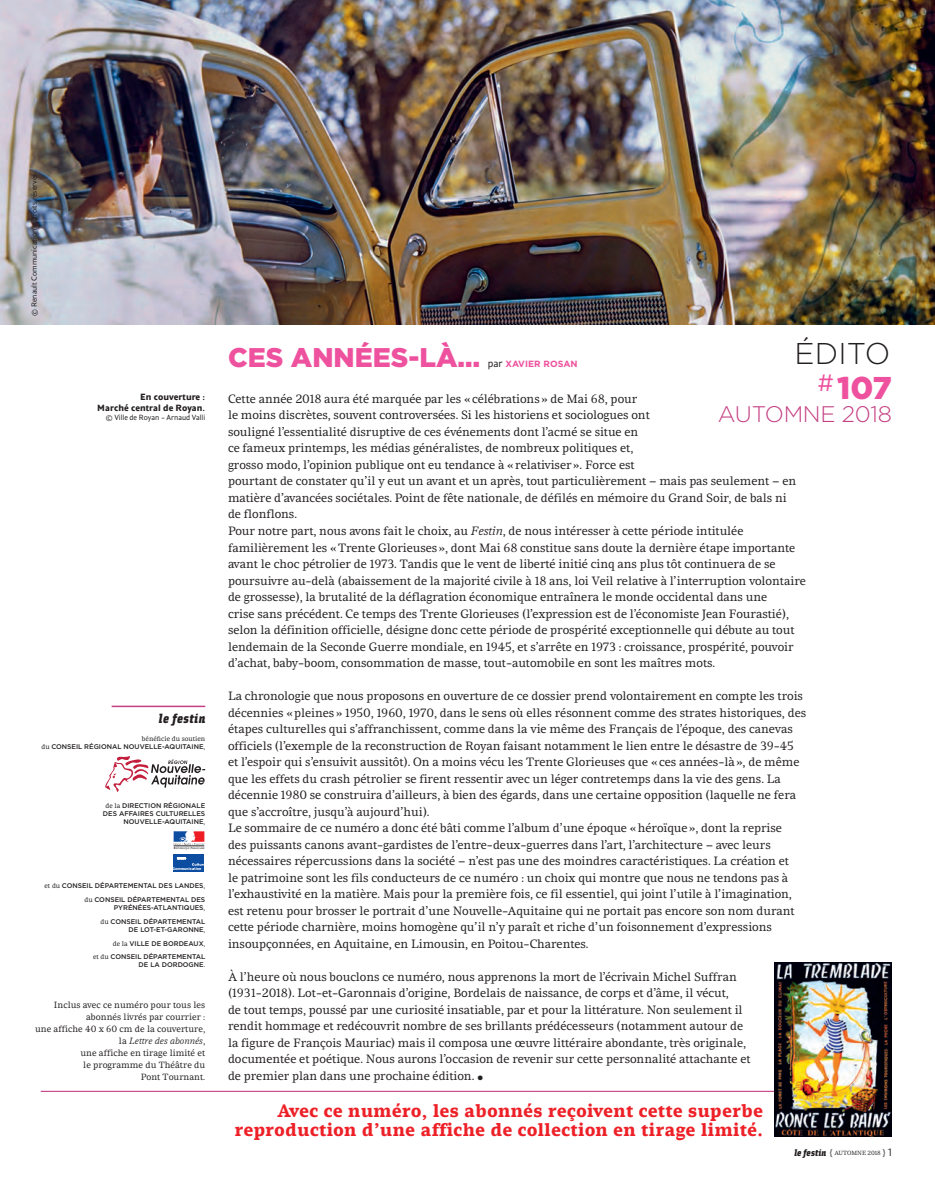
<style>
.page{position:relative;width:935px;height:1189px;background:#fff}
.page>*{position:absolute;margin:0;border:0;box-sizing:border-box;transform-origin:0 0}
.t1{font:900 31.5px "Gotham HTF";color:#ee519e}
.t2{font:300 30px "Gotham HTF";letter-spacing:.005em;color:#231f20}
.t3{font:900 27px "Gotham HTF";color:#ee519e}
.t4{font:300 22.5px "Gotham HTF";letter-spacing:-.01em;color:#c54083}
.t5{font:18px/19.5px "Hedda Avec Std gras";letter-spacing:.025em;color:#ee2027;text-align:right}
.t6{font:italic 13.5px "Solex Black Lining";letter-spacing:.03em;color:#231f20}
.t7{font:12px/16.5px "Hedda Avec Std Texte";letter-spacing:-.01em;color:#231f20}
.t8{font:9px/12px "Hedda Avec Std Texte";color:#231f20;text-align:right}
.t9{font:9px/10.8px "Hedda Sans Std gras";letter-spacing:.005em;color:#231f20;text-align:right}
.t10{font:9px "Hedda Avec Std italique";color:#231f20}
.t11{font:700 9px "Gotham HTF";letter-spacing:.005em;color:#ee519e}
.t12{font:7.5px "Hedda Sans Std Texte";color:#231f20}
.t13{font:500 6.75px/13.6px "Gotham HTF";letter-spacing:-.005em;color:#231f20;text-align:right}
.t14{font:6.75px "Hedda Avec Std Texte";letter-spacing:-.005em;color:#231f20}
.t15{font:6px "Hedda Avec Std Texte";color:#231f20}
.s1{font-family:"Hedda Avec Std Texte";font-weight:400}
.s2{font-family:"Hedda Avec Std Texte"}
.s3{font-family:"Hedda Sans Std Texte";font-weight:400;font-size:10.5px;color:#231f20}
.s4{font-family:"Hedda Avec Std italique"}
.s5{font-family:"Solex";font-weight:900;font-style:italic;font-size:9.75px}
.s6{font-size:9px}
.s7{font-family:"Gotham HTF";font-size:10.5px}
</style>
<div class="page">
<hr style="left:112px;top:705px;width:93px;height:2px;background:#c54083">
<svg style="left:105px;top:756px;width:100px;height:36px"></svg>
<svg style="left:173px;top:831px;width:31px;height:18px"></svg>
<svg style="left:173px;top:854px;width:31px;height:17px"></svg>
<svg style="left:173px;top:857px;width:31px;height:12px"></svg>
<hr style="left:41px;top:1090px;width:773px;height:1px;background:#c54083">
<img style="left:0;top:0;width:934px;height:325px">
<img style="left:774px;top:962px;width:117px;height:173px">
<p class="t12" style="left:30px;top:315px;width:144px;rotate:-90deg">© Renault Communication - Droits réservés</p>
<p class="t9" style="left:97px;top:391px;width:109px">En couverture :<br>Marché central de Royan.</p>
<p class="t12" style="left:106px;top:413px;width:101px">© Ville de Royan - Arnaud Valli</p>
<p class="t6" style="left:159px;top:709px;width:48px">le festin</p>
<p class="t14" style="left:142px;top:734px;width:65px">bénéficie du soutien</p>
<p class="t13" style="left:41px;top:739px;width:165px"><span class="s1">du</span> CONSEIL RÉGIONAL NOUVELLE-AQUITAINE<span class="s1">,</span></p>
<p class="t13" style="left:103px;top:801px;width:104px;line-height:8.1px"><span class="s1">de la</span> DIRECTION RÉGIONALE<br>DES AFFAIRES CULTURELLES<br>NOUVELLE-AQUITAINE<span class="s1">,</span></p>
<p class="t13" style="left:44px;top:878px;width:162px"><span class="s1">et du</span> CONSEIL DÉPARTEMENTAL DES LANDES<span class="s1">, du</span> CONSEIL DÉPARTEMENTAL DES</p>
<p class="t13" style="left:101px;top:900px;width:106px">PYRÉNÉES-ATLANTIQUES<span class="s1">,<br>du</span> CONSEIL DÉPARTEMENTAL</p>
<p class="t13" style="left:93px;top:922px;width:114px">DE LOT-ET-GARONNE<span class="s1">,<br>de la</span> VILLE DE BORDEAUX<span class="s1">,<br>et du</span> CONSEIL DÉPARTEMENTAL</p>
<p class="t13" style="left:138px;top:957px;width:68px">DE LA DORDOGNE<span class="s1">.</span></p>
<p class="t8" style="left:35px;top:998px;width:172px">Inclus avec ce numéro pour tous les abonnés livrés par courrier :<br>une affiche 40 x 60 cm de la couverture,</p>
<p class="t10" style="left:119px;top:1034px;width:88px"><span class="s2">la</span> Lettre des abonnés<span class="s2">,</span></p>
<p class="t8" style="left:80px;top:1046px;width:126px">une affiche en tirage limité et le programme du Théâtre du<br>Pont Tournant.</p>
<h3 class="t3" style="left:228px;top:341px;width:254px">CES ANNÉES-LÀ…</h3>
<p class="t11" style="left:487px;top:358px;width:91px"><span class="s3">par</span> XAVIER ROSAN</p>
<h2 class="t2" style="left:794px;top:336px;width:97px">ÉDITO</h2>
<h1 class="t1" style="left:817px;top:369px;width:76px"><sup>#</sup>107</h1>
<h3 class="t4" style="left:717px;top:401px;width:175px">AUTOMNE 2018</h3>
<p class="t7" style="left:228px;top:390px;width:579px">Cette année 2018 aura été marquée par les «célébrations» de Mai 68, pour<br>le moins discrètes, souvent controversées. Si les historiens et sociologues ont<br>souligné l’essentialité disruptive de ces événements dont l’acmé se situe en<br>ce fameux printemps, les médias généralistes, de nombreux politiques et,<br>grosso modo, l’opinion publique ont eu tendance à «relativiser». Force est<br>pourtant de constater qu’il y eut un avant et un après, tout particulièrement – mais pas seulement – en matière d’avancées sociétales. Point de fête nationale, de défilés en mémoire du Grand Soir, de bals ni<br>de flonflons.<br>Pour notre part, nous avons fait le choix, au <span class="s4">Festin</span>, de nous intéresser à cette période intitulée familièrement les «Trente Glorieuses», dont Mai 68 constitue sans doute la dernière étape importante avant le choc pétrolier de 1973. Tandis que le vent de liberté initié cinq ans plus tôt continuera de se poursuivre au-delà (abaissement de la majorité civile à 18 ans, loi Veil relative à l’interruption volontaire de grossesse), la brutalité de la déflagration économique entraînera le monde occidental dans une<br>crise sans précédent. Ce temps des Trente Glorieuses (l’expression est de l’économiste Jean Fourastié), selon la définition officielle, désigne donc cette période de prospérité exceptionnelle qui débute au tout lendemain de la Seconde Guerre mondiale, en 1945, et s’arrête en 1973 : croissance, prospérité, pouvoir d’achat, baby-boom, consommation de masse, tout-automobile en sont les maîtres mots.</p>
<p class="t7" style="left:228px;top:687px;width:579px">La chronologie que nous proposons en ouverture de ce dossier prend volontairement en compte les trois décennies «pleines» 1950, 1960, 1970, dans le sens où elles résonnent comme des strates historiques, des étapes culturelles qui s’affranchissent, comme dans la vie même des Français de l’époque, des canevas officiels (l’exemple de la reconstruction de Royan faisant notamment le lien entre le désastre de 39-45 et l’espoir qui s’ensuivit aussitôt). On a moins vécu les Trente Glorieuses que «ces années-là», de même que les effets du crash pétrolier se firent ressentir avec un léger contretemps dans la vie des gens. La décennie 1980 se construira d’ailleurs, à bien des égards, dans une certaine opposition (laquelle ne fera que s’accroître, jusqu’à aujourd’hui).<br>Le sommaire de ce numéro a donc été bâti comme l’album d’une époque «héroïque», dont la reprise<br>des puissants canons avant-gardistes de l’entre-deux-guerres dans l’art, l’architecture – avec leurs nécessaires répercussions dans la société – n’est pas une des moindres caractéristiques. La création et<br>le patrimoine sont les fils conducteurs de ce numéro : un choix qui montre que nous ne tendons pas à l’exhaustivité en la matière. Mais pour la première fois, ce fil essentiel, qui joint l’utile à l’imagination, est retenu pour brosser le portrait d’une Nouvelle-Aquitaine qui ne portait pas encore son nom durant cette période charnière, moins homogène qu’il n’y paraît et riche d’un foisonnement d’expressions insoupçonnées, en Aquitaine, en Limousin, en Poitou-Charentes.</p>
<p class="t7" style="left:228px;top:968px;width:524px">À l’heure où nous bouclons ce numéro, nous apprenons la mort de l’écrivain Michel Suffran (1931-2018). Lot-et-Garonnais d’origine, Bordelais de naissance, de corps et d’âme, il vécut,<br>de tout temps, poussé par une curiosité insatiable, par et pour la littérature. Non seulement il rendit hommage et redécouvrit nombre de ses brillants prédécesseurs (notamment autour de la figure de François Mauriac) mais il composa une œuvre littéraire abondante, très originale, documentée et poétique. Nous aurons l’occasion de revenir sur cette personnalité attachante et de premier plan dans une prochaine édition. •</p>
<h3 class="t5" style="left:234px;top:1100px;width:529px">Avec ce numéro, les abonnés reçoivent cette superbe reproduction d’une affiche de collection en tirage limité.</h3>
<p class="t15" style="left:794px;top:1148px;width:99px"><span class="s5">le festin</span> <span class="s6">{</span> AUTOMNE 2018 <span class="s6">}</span> <span class="s7">1</span></p>
</div>
